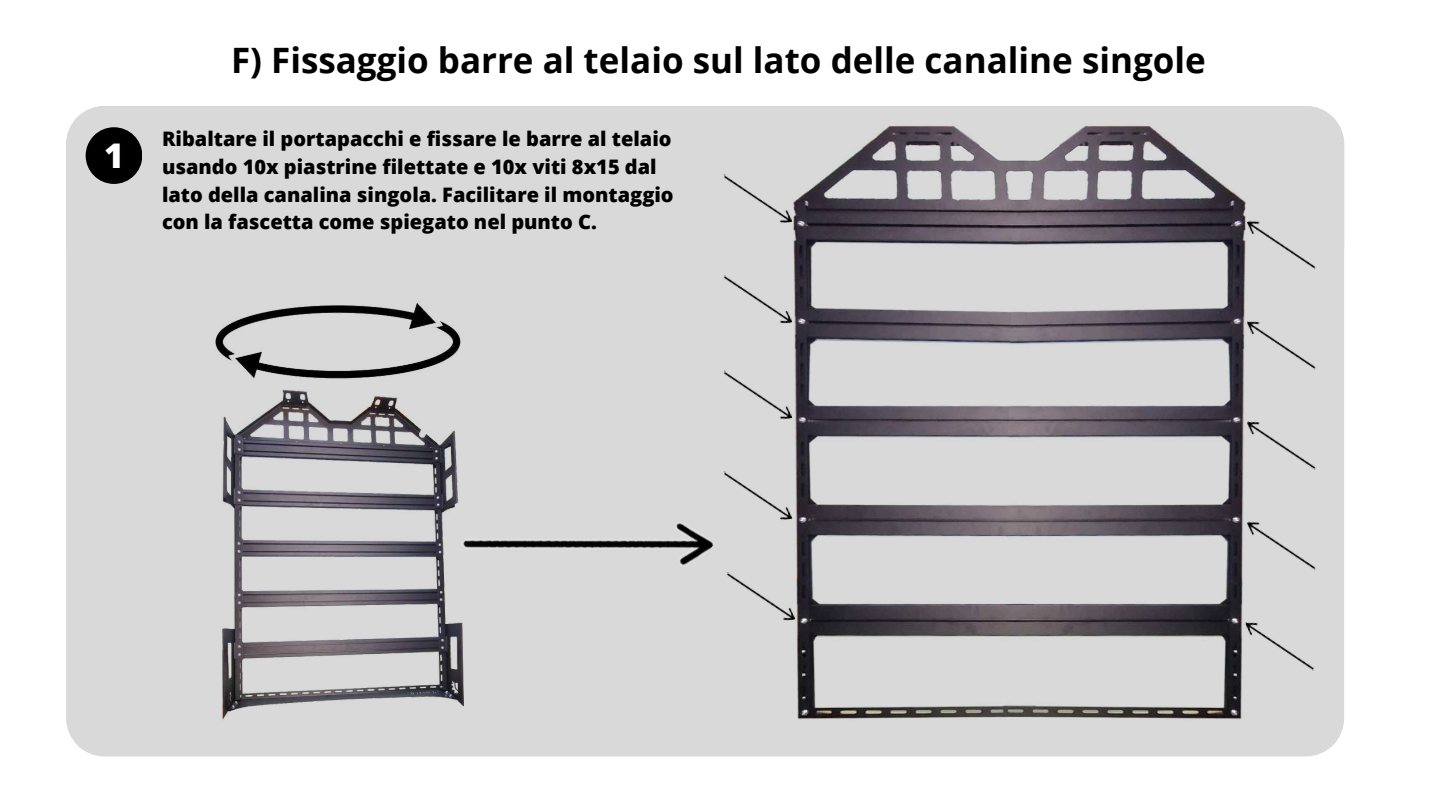
<style>
.page{position:relative;width:1440px;height:810px;background:#fff}
.page>*{position:absolute;margin:0;border:0;box-sizing:border-box;transform-origin:0 0}
.t1{font:700 35px "Open Sans";color:#000}
.t2{font:800 34px "Open Sans";color:#fff}
.t3{font:800 20px/27.8px "Open Sans";color:#000}
</style>
<div class="page">
<div style="left:66px;top:106px;width:1278px;height:650px;background:#d9d9d9"></div>
<div style="left:86px;top:127px;width:56px;height:57px;background:#000;border-radius:50%"></div>
<img style="left:785px;top:122px;width:473px;height:607px">
<img style="left:1240px;top:609px;width:77px;height:76px">
<img style="left:720px;top:159px;width:77px;height:77px">
<div style="left:1242px;top:508px;width:76px;height:77px;background:#d9d9d9"></div>
<img style="left:720px;top:260px;width:77px;height:77px">
<img style="left:1242px;top:408px;width:76px;height:76px">
<img style="left:720px;top:356px;width:77px;height:76px">
<img style="left:1242px;top:307px;width:76px;height:77px">
<img style="left:723px;top:456px;width:74px;height:77px">
<img style="left:1242px;top:207px;width:76px;height:77px">
<img style="left:723px;top:557px;width:77px;height:77px">
<img style="left:215px;top:468px;width:248px;height:254px">
<div style="left:453px;top:408px;width:270px;height:270px;background:#d9d9d9"></div>
<img style="left:202px;top:195px;width:273px;height:273px">
<h2 class="t2" style="left:104px;top:132px;width:21px">1</h2>
<h1 class="t1" style="left:231px;top:36px;width:976px">F) Fissaggio barre al telaio sul lato delle canaline singole</h1>
<p class="t3" style="left:162px;top:125px;width:513px">Ribaltare il portapacchi e fissare le barre al telaio usando 10x piastrine filettate e 10x viti 8x15 dal lato della canalina singola. Facilitare il montaggio con la fascetta come spiegato nel punto C.</p>
</div>
